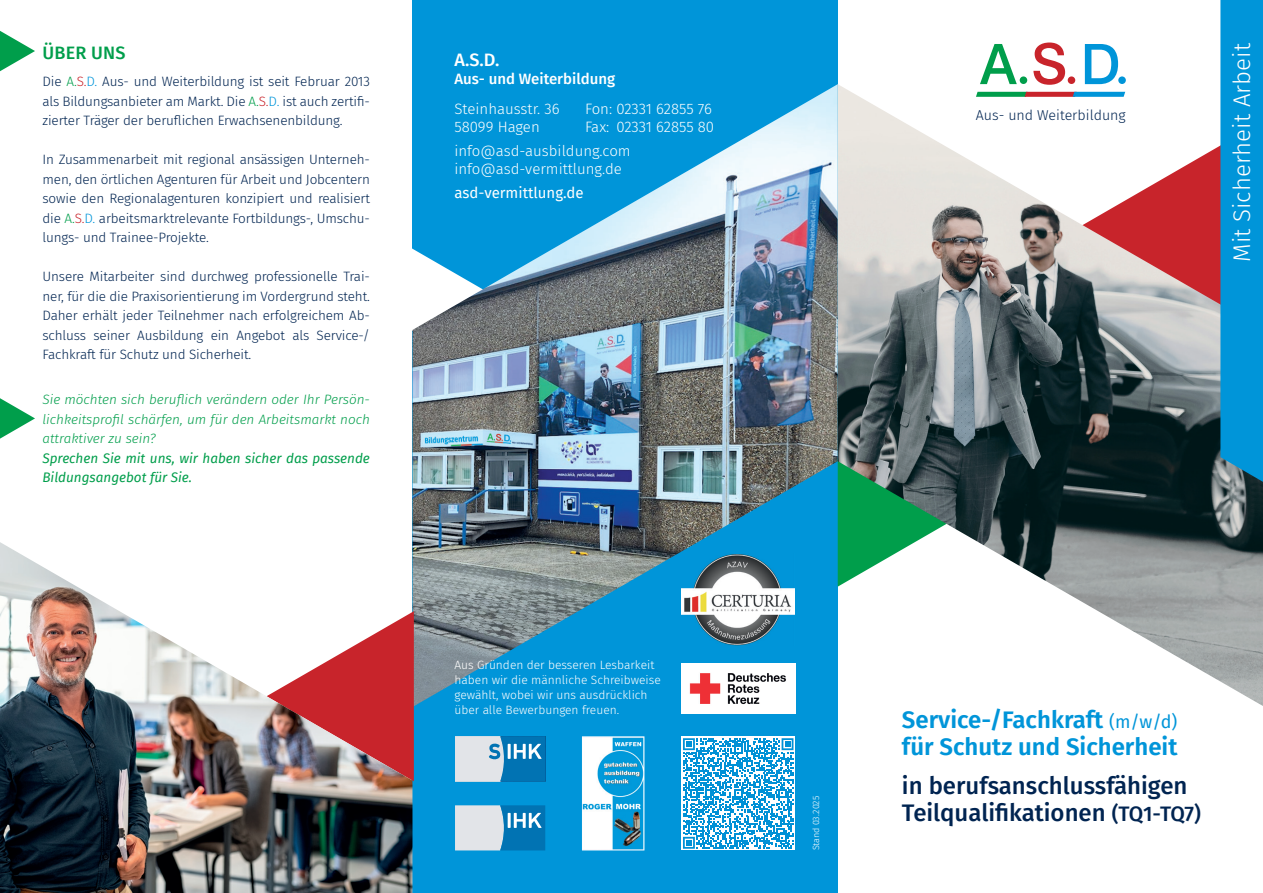
<style>
.page{position:relative;width:1263px;height:893px;background:#fff}
.page>*{position:absolute;margin:0;border:0;box-sizing:border-box;transform-origin:0 0}
.t1{font:500 24px/27px "Fira Sans";color:#002451}
.t2{font:600 24px/27px "Fira Sans";color:#0095d9}
.t3{font:300 24px "Fira Sans";color:#fff}
.t4{font:500 18px "Fira Sans";letter-spacing:.01em;color:#009e4b}
.t5{font:500 18px "Fira Sans";color:#fff}
.t6{font:300 15px/24px "Fira Sans";color:#fff}
.t7{font:500 15px "Fira Sans";color:#fff}
.t8{font:15px "Fira Sans";color:#fff}
.t9{font:300 14.25px "Fira Sans";color:#002451}
.t10{font:300 13.5px/19.5px "Fira Sans";letter-spacing:-.01em;color:#002451;text-align:justify}
.t11{font:italic 300 13.5px/19.5px "Fira Sans";color:#009e4b;text-align:justify}
.t12{font:italic 13.5px/19.5px "Fira Sans";color:#009e4b}
.t13{font:300 12px/15px "Fira Sans";color:#fff}
.t14{font:300 9px "Fira Sans";letter-spacing:-.01em;color:#fff}
.s1{color:#009e4b}
.s2{color:#c8242b}
.s3{color:#0095d9}
.s4{font-weight:400;font-size:18px}
.s5{font-size:21px}
</style>
<div class="page">
<div style="left:412px;top:0;width:426px;height:893px;background:#0095d9"></div>
<img style="left:412px;top:84px;width:851px;height:623px">
<svg style="left:455px;top:805px;width:90px;height:45px;background:#86b7d3"></svg>
<svg style="left:455px;top:736px;width:90px;height:45px;background:#81b4d2"></svg>
<svg style="left:838px;top:459px;width:110px;height:128px"></svg>
<img style="left:0;top:542px;width:412px;height:351px">
<svg style="left:0;top:31px;width:35px;height:41px"></svg>
<svg style="left:582px;top:736px;width:62px;height:114px"></svg>
<img style="left:583px;top:737px;width:61px;height:113px">
<svg style="left:0;top:398px;width:35px;height:41px"></svg>
<svg style="left:976px;top:0;width:287px;height:489px"></svg>
<img style="left:681px;top:664px;width:114px;height:50px">
<svg style="left:681px;top:736px;width:114px;height:114px"></svg>
<svg style="left:683px;top:738px;width:110px;height:111px"></svg>
<img style="left:681px;top:554px;width:114px;height:91px">
<h2 class="t4" style="left:43px;top:39px;width:84px">ÜBER UNS</h2>
<p class="t10" style="left:43px;top:72px;width:329px">Die <span class="s1">A.</span><span class="s2">S.</span><span class="s3">D.</span> Aus- und Weiterbildung ist seit Februar 2013 als Bildungsanbieter am Markt. Die <span class="s1">A.</span><span class="s2">S.</span><span class="s3">D.</span> ist auch zertifi&shy;zierter Träger der beruflichen Erwachsenenbildung.</p>
<p class="t10" style="left:43px;top:150px;width:329px">In Zusammenarbeit mit regional ansässigen Unterneh&shy;men, den örtlichen Agenturen für Arbeit und Jobcentern sowie den Regionalagenturen konzipiert und realisiert die <span class="s1">A.</span><span class="s2">S.</span><span class="s3">D.</span> arbeitsmarktrelevante Fortbildungs-, Umschu&shy;lungs- und Trainee-Projekte.</p>
<p class="t10" style="left:43px;top:267px;width:329px">Unsere Mitarbeiter sind durchweg professionelle Trai&shy;ner, für die die Praxisorientierung im Vordergrund steht.<br>Daher erhält jeder Teilnehmer nach erfolgreichem Ab&shy;schluss seiner Ausbildung ein Angebot als Service-/ Fachkraft für Schutz und Sicherheit.</p>
<p class="t11" style="left:43px;top:390px;width:329px">Sie möchten sich beruflich verändern oder Ihr Persön&shy;lichkeitsprofil schärfen, um für den Arbeitsmarkt noch attraktiver zu sein?</p>
<p class="t12" style="left:43px;top:448px;width:329px">Sprechen Sie mit uns, wir haben sicher das passende<br>Bildungsangebot für Sie.</p>
<h2 class="t5" style="left:454px;top:45px;width:46px">A.S.D.</h2>
<p class="t7" style="left:454px;top:66px;width:162px">Aus- und Weiterbildung</p>
<p class="t6" style="left:454px;top:96px;width:107px">Steinhausstr. 36</p>
<p class="t6" style="left:585px;top:96px;width:128px">Fon: 02331 62855 76</p>
<p class="t6" style="left:454px;top:114px;width:87px">58099 Hagen</p>
<p class="t6" style="left:454px;top:114px;width:261px;text-indent:130px">Fax: 02331 62855 80 info@asd-ausbildung.com</p>
<p class="t6" style="left:454px;top:156px;width:169px">info@asd-vermittlung.de</p>
<p class="t8" style="left:454px;top:181px;width:131px">asd-vermittlung.de</p>
<p class="t13" style="left:454px;top:657px;width:208px">Aus Gründen der besseren Lesbarkeit haben wir die männliche Schreibweise gewählt, wobei wir uns ausdrücklich über alle Bewerbungen freuen.</p>
<p class="t9" style="left:976px;top:105px;width:151px">Aus- und Weiterbildung</p>
<h1 class="t3" style="left:1225px;top:262px;width:220px;rotate:-90deg">Mit Sicherheit Arbeit</h1>
<p class="t14" style="left:810px;top:850px;width:56px;rotate:-90deg">Stand 03.2025</p>
<h1 class="t2" style="left:902px;top:705px;width:277px">Service-/Fachkraft <span class="s4">(m/w/d) </span>für Schutz und Sicherheit</h1>
<h1 class="t1" style="left:902px;top:771px;width:300px">in berufsanschlussfähigen<br>Teilqualifikationen <span class="s5">(TQ1-TQ7)</span></h1>
</div>
